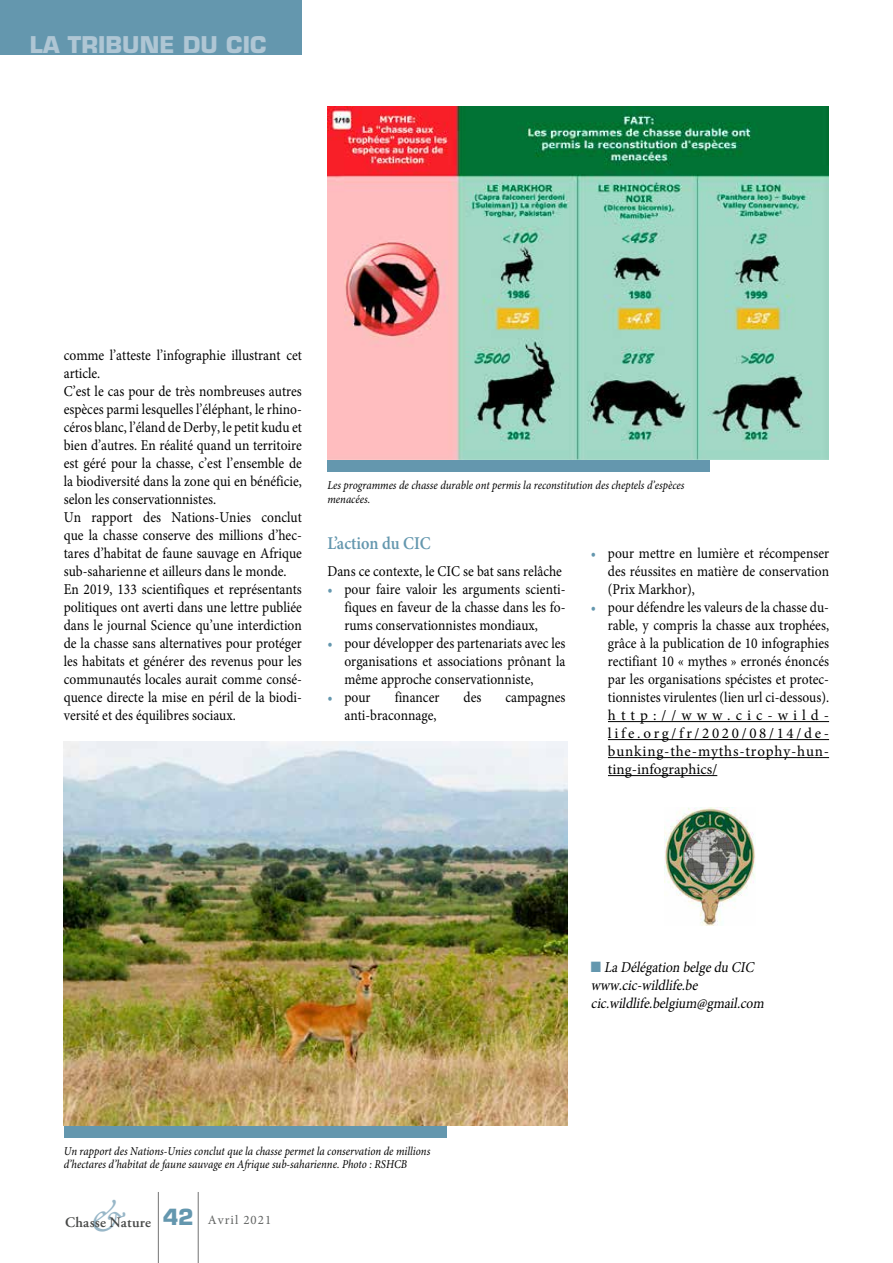
<style>
.page{position:relative;width:893px;height:1263px;background:#fff}
.page>*{position:absolute;margin:0;border:0;box-sizing:border-box;transform-origin:0 0}
.t1{font:700 22.5px "Eurostile LT Std";letter-spacing:.005em;color:#afc6d4}
.t2{font:700 21.75px "Eurostile LT Std";color:#6497ae}
.t3{font:600 18px "Minion Pro";color:#6497ae;scale:.9 1}
.t4{font:15px/18px "Minion Pro";color:#000;text-align:justify;scale:.9 1}
.t5{font:italic 15px/18px "Minion Pro";color:#000;scale:.9 1}
.t6{font:600 14.55px "Adobe Garamond Pro";letter-spacing:.015em;color:#474847}
.t7{font:12.9px "Minion Pro";letter-spacing:.08em;color:#626463}
.t8{font:italic 12px/13.5px "Minion Pro";color:#000;scale:.9 1}
.s1{color:#6497ae}
.s2{font-family:"Adobe Garamond Pro";font-weight:400;font-style:italic;font-size:41.1px;color:#98b7c8}
</style>
<div class="page">
<div style="left:0;top:0;width:302px;height:54px;background:#6497ae"></div>
<hr style="left:198px;top:1192px;width:1px;height:71px;background:#737373">
<hr style="left:158px;top:1192px;width:1px;height:71px;background:#737373">
<div style="left:327px;top:459px;width:383px;height:13px;background:#6497ae"></div>
<div style="left:64px;top:1125px;width:382px;height:12px;background:#6497ae"></div>
<hr style="left:608px;top:721px;width:221px;height:1px;background:#000">
<hr style="left:608px;top:739px;width:221px;height:1px;background:#000">
<hr style="left:608px;top:757px;width:221px;height:1px;background:#000">
<hr style="left:608px;top:775px;width:109px;height:1px;background:#000">
<img style="left:664px;top:808px;width:92px;height:117px">
<img style="left:327px;top:106px;width:501px;height:353px">
<img style="left:64px;top:742px;width:504px;height:384px">
<h1 class="t1" style="left:30px;top:31px;width:238px">LA TRIBUNE DU CIC</h1>
<p class="t4" style="left:64px;top:346px;width:266px;text-align:left">comme l’atteste l’infographie illustrant cet article.<br>C’est le cas pour de très nombreuses autres espèces parmi lesquelles l’éléphant, le rhino&shy;céros blanc, l’éland de Derby, le petit kudu et bien d’autres. En réalité quand un territoire est géré pour la chasse, c’est l’ensemble de la biodiversité dans la zone qui en bénéficie, selon les conservationnistes.<br>Un rapport des Nations-Unies conclut que la chasse conserve des millions d’hec&shy;tares d’habitat de faune sauvage en Afrique sub-saharienne et ailleurs dans le monde.<br>En 2019, 133 scientifiques et représentants politiques ont averti dans une lettre publiée dans le journal Science qu’une interdiction de la chasse sans alternatives pour protéger les habitats et générer des revenus pour les communautés locales aurait comme consé&shy;quence directe la mise en péril de la biodi&shy;versité et des équilibres sociaux.</p>
<p class="t8" style="left:327px;top:479px;width:398px">Les programmes de chasse durable ont permis la reconstitution des cheptels d’espèces menacées.</p>
<p class="t3" style="left:327px;top:532px;width:116px">L’action du CIC</p>
<p class="t4" style="left:327px;top:562px;width:262px">Dans ce contexte, le CIC se bat sans relâche</p>
<p class="t4" style="left:344px;top:580px;width:247px;text-indent:-17px"><span class="s1">•</span> pour faire valoir les arguments scienti&shy;fiques en faveur de la chasse dans les fo&shy;rums conservationnistes mondiaux,</p>
<p class="t4" style="left:344px;top:634px;width:247px;text-indent:-17px"><span class="s1">•</span> pour développer des partenariats avec les organisations et associations prônant la même approche conservationniste,</p>
<p class="t4" style="left:327px;top:688px;width:49px"><span class="s1">•</span> pour</p>
<p class="t4" style="left:395px;top:688px;width:51px">financer</p>
<p class="t4" style="left:464px;top:688px;width:21px">des</p>
<p class="t4" style="left:505px;top:688px;width:68px">campagnes</p>
<p class="t4" style="left:344px;top:706px;width:104px">anti-braconnage,</p>
<p class="t4" style="left:608px;top:544px;width:247px;text-indent:-17px"><span class="s1">•</span> pour mettre en lumière et récompenser des réussites en matière de conservation (Prix Markhor),</p>
<p class="t4" style="left:608px;top:598px;width:247px;text-indent:-17px"><span class="s1">•</span> pour défendre les valeurs de la chasse du&shy;rable, y compris la chasse aux trophées, grâce à la publication de 10 infographies rectifiant 10 « mythes » erronés énoncés par les organisations spécistes et protec&shy;tionnistes virulentes (lien url ci-dessous). http://www.cic-wild&shy;life.org/fr/2020/08/14/de&shy;bunking-the-myths-trophy-hun&shy;ting-infographics/</p>
<p class="t5" style="left:591px;top:958px;width:197px"><span class="s1">■</span> LaDélégation belgedu CIC www.cic-wildlife.be cic.wildlife.belgium@gmail.com</p>
<p class="t8" style="left:64px;top:1145px;width:409px">Un rapport des Nations-Unies conclut que la chasse permet la conservation de millions d’hectares d’habitat de faune sauvage en Afrique sub-saharienne. Photo : RSHCB</p>
<h2 class="t2" style="left:90px;top:1204px;width:105px"><span class="s2">&amp;</span> 42</h2>
<p class="t6" style="left:65px;top:1214px;width:87px">Chasse Nature</p>
<p class="t7" style="left:208px;top:1211px;width:65px">Avril 2021</p>
</div>
